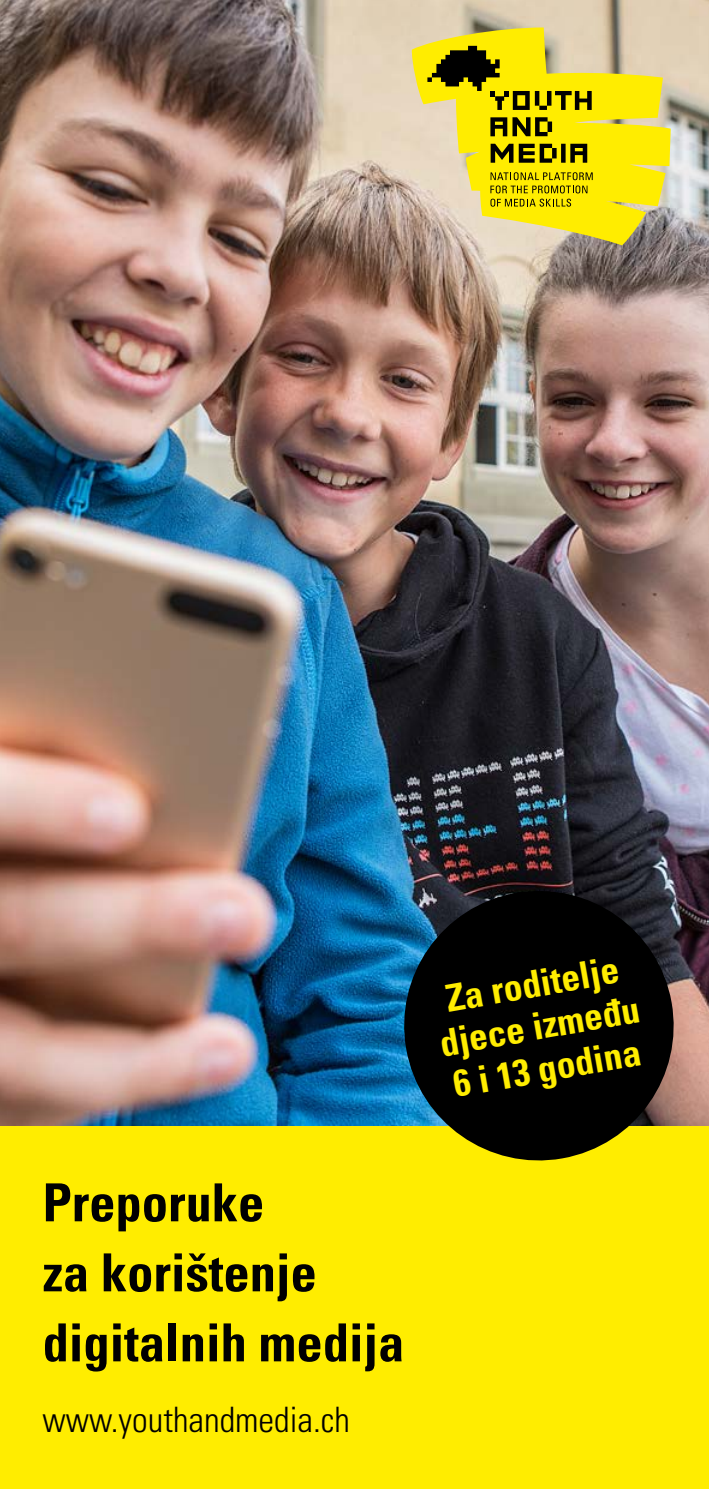
<style>
.page{position:relative;width:709px;height:1489px;background:#fff}
.page>*{position:absolute;margin:0;border:0;box-sizing:border-box;transform-origin:0 0}
.t1{font:52.5px/70px "Univers LTCYR 67 Bold Cond";color:#000}
.t2{font:37.5px/42.5px "Univers LTCYR 67 Bold Cond";color:#ffed00;text-align:center}
.t3{font:35px "Univers LTCYR 47 Light Cond";color:#000}
</style>
<div class="page">
<img style="left:0;top:0;width:709px;height:1125px">
<svg style="left:412px;top:27px;width:258px;height:218px;background:#e7d758"></svg>
<svg style="left:490px;top:172px;width:102px;height:21px;background:#c5b700"></svg>
<svg style="left:491px;top:199px;width:80px;height:8px"></svg>
<svg style="left:427px;top:46px;width:164px;height:117px;background:#bfb120"></svg>
<div style="left:0;top:1126px;width:709px;height:362px;background:#ffed00"></div>
<svg style="left:393px;top:880px;width:291px;height:281px;background:#1f2418"></svg>
<h1 class="t1" style="left:43px;top:1166px;width:363px">Preporuke<br>za korištenje digitalnih medija</h1>
<p class="t3" style="left:43px;top:1395px;width:309px">www.youthandmedia.ch</p>
<h2 class="t2" style="left:429px;top:979px;width:204px;rotate:-10deg">Za roditelje djece između<br>6 i 13 godina</h2>
</div>
